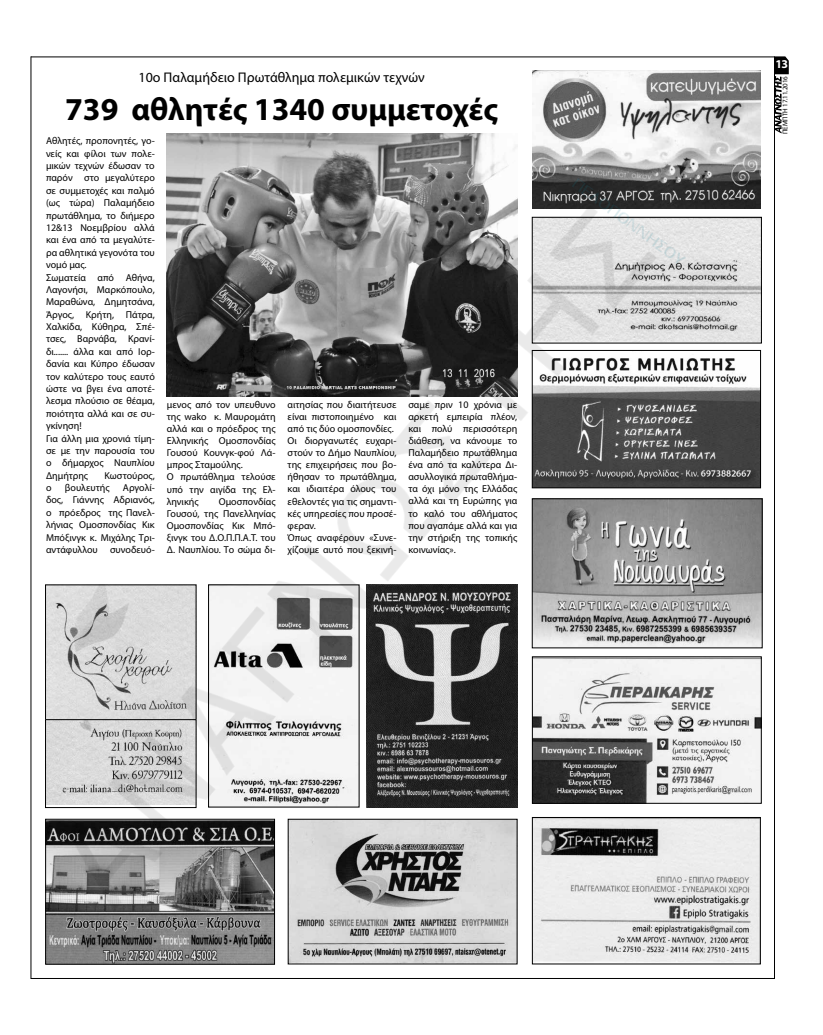
<style>
.page{position:relative;width:823px;height:1035px;background:#fff}
.page>*{position:absolute;margin:0;border:0;box-sizing:border-box;transform-origin:0 0}
.t1{font:700 32px "Myriad Pro";color:#000}
.t2{font:14px "Myriad Pro";color:#000}
.t3{font:700 12px "Myriad Pro";color:#fff}
.t4{font:10px/12px "Myriad Pro";color:#000}
.t5{font:7px "Myriad Pro";letter-spacing:-.01em;color:#000}
</style>
<div class="page">
<hr style="left:31px;top:57px;width:743px;height:1px;background:#000">
<hr style="left:31px;top:978px;width:743px;height:1px;background:#000">
<hr style="left:31px;top:56px;width:1px;height:923px;background:#000">
<svg style="left:778px;top:56px;width:10px;height:77px"></svg>
<img style="left:35px;top:56px;width:743px;height:923px">
<h2 class="t2" style="left:138px;top:68px;width:287px">10ο Παλαμήδειο Πρωτάθλημα πολεμικών τεχνών</h2>
<h1 class="t1" style="left:65px;top:89px;width:434px">739 αθλητές 1340 συμμετοχές</h1>
<p class="t4" style="left:46px;top:135px;width:110px;line-height:12.4px">Αθλητές, προπονητές, γο&shy;νείς και φίλοι των πολε&shy;μικών τεχνών έδωσαν το παρόν στο μεγαλύτερο σε συμμετοχές και παλμό (ως τώρα) Παλαμήδειο πρωτάθλημα, το διήμερο<br>12&amp;13 Νοεμβρίου αλλά και ένα από τα μεγαλύτε&shy;ρα αθλητικά γεγονότα του νομό μας.<br>Σωματεία από Αθήνα,<br>Λαγονήσι, Μαρκόπουλο,<br>Μαραθώνα, Δημητσάνα,<br>Άργος, Κρήτη, Πάτρα,<br>Χαλκίδα, Κύθηρα, Σπέ&shy;τσες, Βαρνάβα, Κρανί&shy;δι....... άλλα και από Ιορ&shy;δανία και Κύπρο έδωσαν τον καλύτερο τους εαυτό ώστε να βγει ένα αποτέ&shy;λεσμα πλούσιο σε θέαμα, ποιότητα αλλά και σε συ&shy;γκίνηση!<br>Για άλλη μια χρονιά τίμη&shy;σε με την παρουσία του ο δήμαρχος Ναυπλίου<br>Δημήτρης</p>
<p class="t4" style="left:287px;top:399px;width:110px">αιτησίας που διαιτήτευσε είναι πιστοποιημένο και από τις δύο ομοσπονδίες.<br>Οι διοργανωτές ευχαρι&shy;στούν το Δήμο Ναυπλίου, της επιχειρήσεις που βο&shy;ήθησαν το πρωτάθλημα, και ιδιαιτέρα όλους του εθελοντές για τις σημαντι&shy;κές υπηρεσίες που προσέ&shy;φεραν.<br>Όπως αναφέρουν «Συνε&shy;χίζουμε αυτό που ξεκινή-</p>
<p class="t4" style="left:408px;top:399px;width:110px;text-align:justify">σαμε πριν 10 χρόνια με αρκετή εμπειρία πλέον, και πολύ περισσότερη διάθεση, να κάνουμε το Παλαμήδειο πρωτάθλημα ένα από τα καλύτερα Δι&shy;ασυλλογικά πρωταθλήμα&shy;τα όχι μόνο της Ελλάδας αλλά και τη Ευρώπης για το καλό του αθλήματος που αγαπάμε αλλά και για την στήριξη της τοπικής κοινωνίας».</p>
<p class="t4" style="left:167px;top:399px;width:110px">μενος από τον υπευθυνο της wako κ. Μαυρομάτη αλλά και ο πρόεδρος της<br>Ελληνικής Ομοσπονδίας<br>Γουσού Κουνγκ-φού Λά&shy;μπρος Σταμούλης.<br>Ο πρωτάθλημα τελούσε υπό την αιγίδα της Ελ&shy;ληνικής</p>
<p class="t4" style="left:104px;top:469px;width:52px">Κωστούρος,</p>
<p class="t4" style="left:46px;top:481px;width:110px;line-height:12.4px;text-align:justify;text-indent:77px">Αργολί&shy;δος, Γιάννης Αδριανός, ο πρόεδρος της Πανελ&shy;λήνιας Ομοσπονδίας Κικ Μπόξινγκ κ. Μιχάλης Τρι&shy;αντάφυλλου συνοδευό-</p>
<p class="t4" style="left:46px;top:481px;width:7px">ο</p>
<p class="t4" style="left:65px;top:481px;width:46px">βουλευτής</p>
<p class="t4" style="left:167px;top:495px;width:110px;text-align:justify;text-indent:52px">Ομοσπονδίας Γουσού, της Πανελληνίας Ομοσπονδίας Κικ Μπό&shy;ξινγκ του Δ.Ο.Π.Π.Α.Τ. του Δ. Ναυπλίου. Το σώμα δι-</p>
<p class="t3" style="left:774px;top:57px;width:14px">13</p>
<p class="t5" style="left:780px;top:134px;width:59px;rotate:-90deg">ΠΕΜΠΤΗ 17.11.2016</p>
</div>
